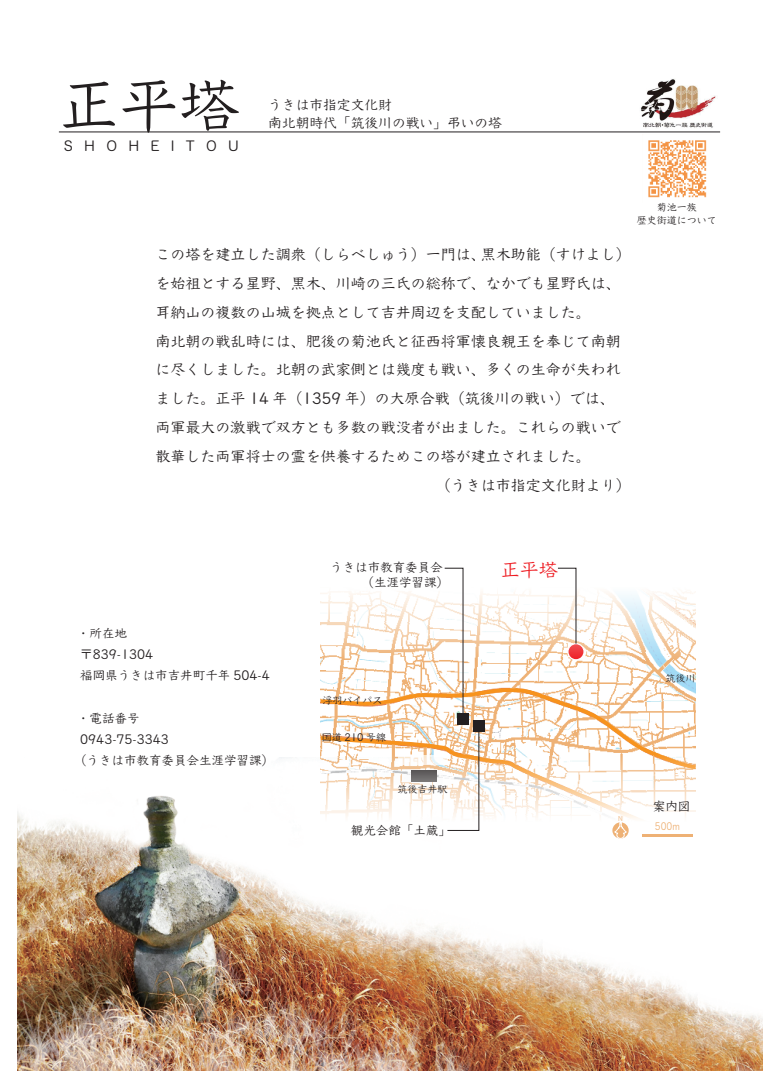
<style>
.page{position:relative;width:780px;height:1088px;background:#fff}
.page>*{position:absolute;margin:0;border:0;box-sizing:border-box;transform-origin:0 0}
.t1{font:500 60px "Yu Kyo";color:#231f20}
.t2{font:500 19px "Yu Kyo";color:#ee1d23}
.t3{font:500 15px "Yu Kyo";color:#231f20}
.t4{font:500 13.75px "Yu Kyo";color:#231f20}
.t5{font:500 13.75px "Yu Kyo";letter-spacing:.82em;color:#231f20}
.t6{font:500 12.5px/21.2px "Yu Kyo";color:#231f20}
.t7{font:500 10px/12.5px "Yu Kyo";color:#231f20;text-align:center}
.t8{font:500 10px "Yu Kyo";color:#eeb175;scale:.91 1}
.t9{font:500 6.5px "Yu Kyo";color:#eeb175;scale:.91 1}
</style>
<div class="page">
<img style="left:633px;top:79px;width:87px;height:53px">
<hr style="left:59px;top:132px;width:661px;height:1px;background:#231f20">
<img style="left:18px;top:757px;width:744px;height:313px">
<svg style="left:317px;top:567px;width:382px;height:272px"></svg>
<img style="left:648px;top:140px;width:59px;height:58px">
<h1 class="t1" style="left:59px;top:63px;width:182px">正平塔</h1>
<p class="t5" style="left:64px;top:136px;width:177px">SHOHEITOU</p>
<p class="t4" style="left:268px;top:95px;width:125px">うきは市指定文化財</p>
<p class="t4" style="left:268px;top:113px;width:235px">南北朝時代「筑後川の戦い」弔いの塔</p>
<p class="t3" style="left:156px;top:244px;width:477px">この塔を建立した調衆（しらべしゅう）一門は、黒木助能（すけよし）</p>
<p class="t3" style="left:156px;top:273px;width:466px">を始祖とする星野、黒木、川崎の三氏の総称で、なかでも星野氏は、</p>
<p class="t3" style="left:156px;top:302px;width:436px">耳納山の複数の山城を拠点として吉井周辺を支配していました。</p>
<p class="t3" style="left:156px;top:330px;width:466px">南北朝の戦乱時には、肥後の菊池氏と征西将軍懐良親王を奉じて南朝</p>
<p class="t3" style="left:156px;top:359px;width:466px">に尽くしました。北朝の武家側とは幾度も戦い、多くの生命が失われ</p>
<p class="t3" style="left:156px;top:388px;width:461px">ました。正平 14 年（1359 年）の大原合戦（筑後川の戦い）では、</p>
<p class="t3" style="left:156px;top:417px;width:466px">両軍最大の激戦で双方とも多数の戦没者が出ました。これらの戦いで</p>
<p class="t3" style="left:156px;top:445px;width:436px">散華した両軍将士の霊を供養するためこの塔が建立されました。</p>
<p class="t3" style="left:436px;top:474px;width:196px">（うきは市指定文化財より）</p>
<p class="t7" style="left:637px;top:201px;width:81px">菊池一族<br>歴史街道について</p>
<p class="t6" style="left:77px;top:622px;width:194px">・所在地<br>〒839-1304<br>福岡県うきは市吉井町千年 504-4</p>
<p class="t6" style="left:77px;top:707px;width:64px">・電話番号</p>
<p class="t6" style="left:80px;top:729px;width:90px">0943-75-3343</p>
<p class="t6" style="left:74px;top:750px;width:201px">（うきは市教育委員会生涯学習課）</p>
<p class="t6" style="left:361px;top:560px;width:89px;line-height:14.4px;text-indent:-31px">うきは市教育委員会（生涯学習課）</p>
<p class="t7" style="left:322px;top:694px;width:61px">浮羽バイパス</p>
<p class="t7" style="left:322px;top:731px;width:66px">国道 210 号線</p>
<p class="t7" style="left:397px;top:783px;width:51px">筑後吉井駅</p>
<p class="t6" style="left:351px;top:820px;width:101px">観光会館「土蔵」</p>
<p class="t2" style="left:500px;top:556px;width:59px">正平塔</p>
<p class="t7" style="left:665px;top:673px;width:31px">筑後川</p>
<p class="t9" style="left:618px;top:814px;width:7px">N</p>
<p class="t6" style="left:653px;top:796px;width:39px">案内図</p>
<p class="t8" style="left:655px;top:819px;width:29px">500m</p>
</div>
